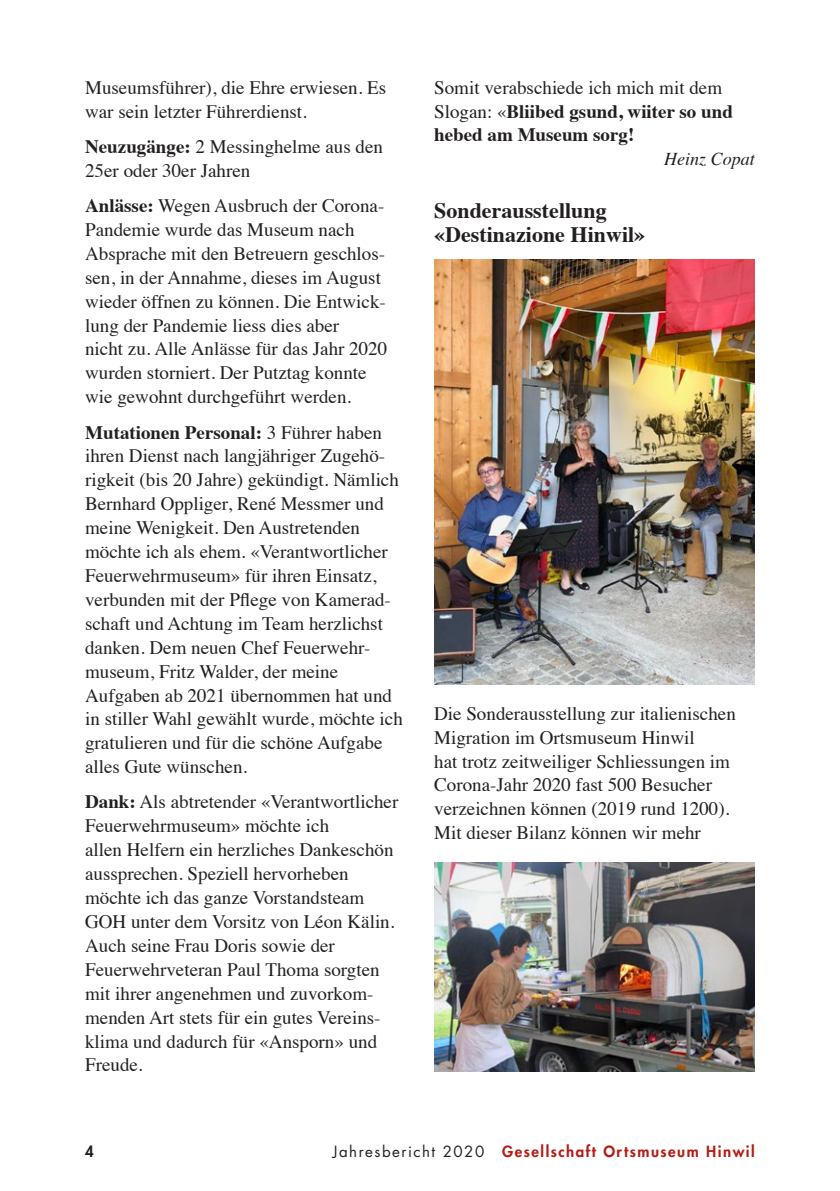
<style>
.page{position:relative;width:840px;height:1191px;background:#fff}
.page>*{position:absolute;margin:0;border:0;box-sizing:border-box;transform-origin:0 0}
.UT{font:700 22px/23.8px "Times";color:#231f20}
.Grundtext{font:19px/24px "Times";color:#231f20}
.Grundtext-2{font:700 19px/23.8px "Times";color:#231f20}
.Grundtext-3{font:italic 18px "Times";color:#231f20}
.t1{font:800 15px "Futura";letter-spacing:.1em;color:#b41d15}
.t2{font:800 15px "Futura";color:#231f20}
.s1{font-weight:700}
.s2{font-weight:400}
.s3{font-weight:400;color:#231f20}
</style>
<div class="page">
<img style="left:434px;top:862px;width:320px;height:209px">
<img style="left:434px;top:259px;width:320px;height:425px">
<p class="Grundtext" style="left:85px;top:74px;width:302px">Museumsführer), die Ehre erwiesen. Es war sein letzter Führerdienst.</p>
<p class="Grundtext" style="left:85px;top:133px;width:299px"><span class="s1">Neuzugänge:</span> 2 Messinghelme aus den<br>25er oder 30er Jahren</p>
<p class="Grundtext" style="left:85px;top:192px;width:303px"><span class="s1">Anlässe:</span> Wegen Ausbruch der Corona-Pandemie wurde das Museum nach Absprache mit den Betreuern geschlos&shy;sen, in der Annahme, dieses im August wieder öffnen zu können. Die Entwick&shy;lung der Pandemie liess dies aber<br>nicht zu. Alle Anlässe für das Jahr 2020 wurden storniert. Der Putztag konnte wie gewohnt durchgeführt werden.</p>
<p class="Grundtext" style="left:85px;top:418px;width:319px"><span class="s1">Mutationen Personal:</span> 3 Führer haben ihren Dienst nach langjähriger Zugehö&shy;rigkeit (bis 20 Jahre) gekündigt. Nämlich Bernhard Oppliger, René Messmer und meine Wenigkeit. Den Austretenden möchte ich als ehem. «Verantwortlicher Feuerwehrmuseum» für ihren Einsatz, verbunden mit der Pflege von Kamerad&shy;schaft und Achtung im Team herzlichst danken. Dem neuen Chef Feuerwehr&shy;museum, Fritz Walder, der meine Aufgaben ab 2021 übernommen hat und in stiller Wahl gewählt wurde, möchte ich gratulieren und für die schöne Aufgabe alles Gute wünschen.</p>
<p class="Grundtext" style="left:85px;top:788px;width:314px"><span class="s1">Dank:</span> Als abtretender «Verantwortlicher Feuerwehrmuseum» möchte ich<br>allen Helfern ein herzliches Dankeschön aussprechen. Speziell hervorheben möchte ich das ganze Vorstandsteam GOH unter dem Vorsitz von Léon Kälin.<br>Auch seine Frau Doris sowie der Feuerwehrveteran Paul Thoma sorgten mit ihrer angenehmen und zuvorkom&shy;menden Art stets für ein gutes Vereins&shy;klima und dadurch für «Ansporn» und Freude.</p>
<p class="Grundtext-2" style="left:434px;top:73px;width:300px"><span class="s2">Somit verabschiede ich mich mit dem<br>Slogan: «</span>Bliibed gsund, wiiter so und hebed am Museum sorg!</p>
<p class="Grundtext-3" style="left:664px;top:144px;width:92px">Heinz Copat</p>
<p class="UT" style="left:434px;top:196px;width:212px">Sonderausstellung «Destinazione Hinwil»</p>
<p class="Grundtext" style="left:434px;top:699px;width:303px">Die Sonderausstellung zur italienischen Migration im Ortsmuseum Hinwil<br>hat trotz zeitweiliger Schliessungen im Corona-Jahr 2020 fast 500 Besucher verzeichnen können (2019 rund 1200).<br>Mit dieser Bilanz können wir mehr</p>
<p class="t2" style="left:85px;top:1141px;width:10px">4</p>
<p class="t1" style="left:333px;top:1141px;width:423px"><span class="s3">Jahresbericht 2020</span> Gesellschaft Ortsmuseum Hinwil</p>
</div>
